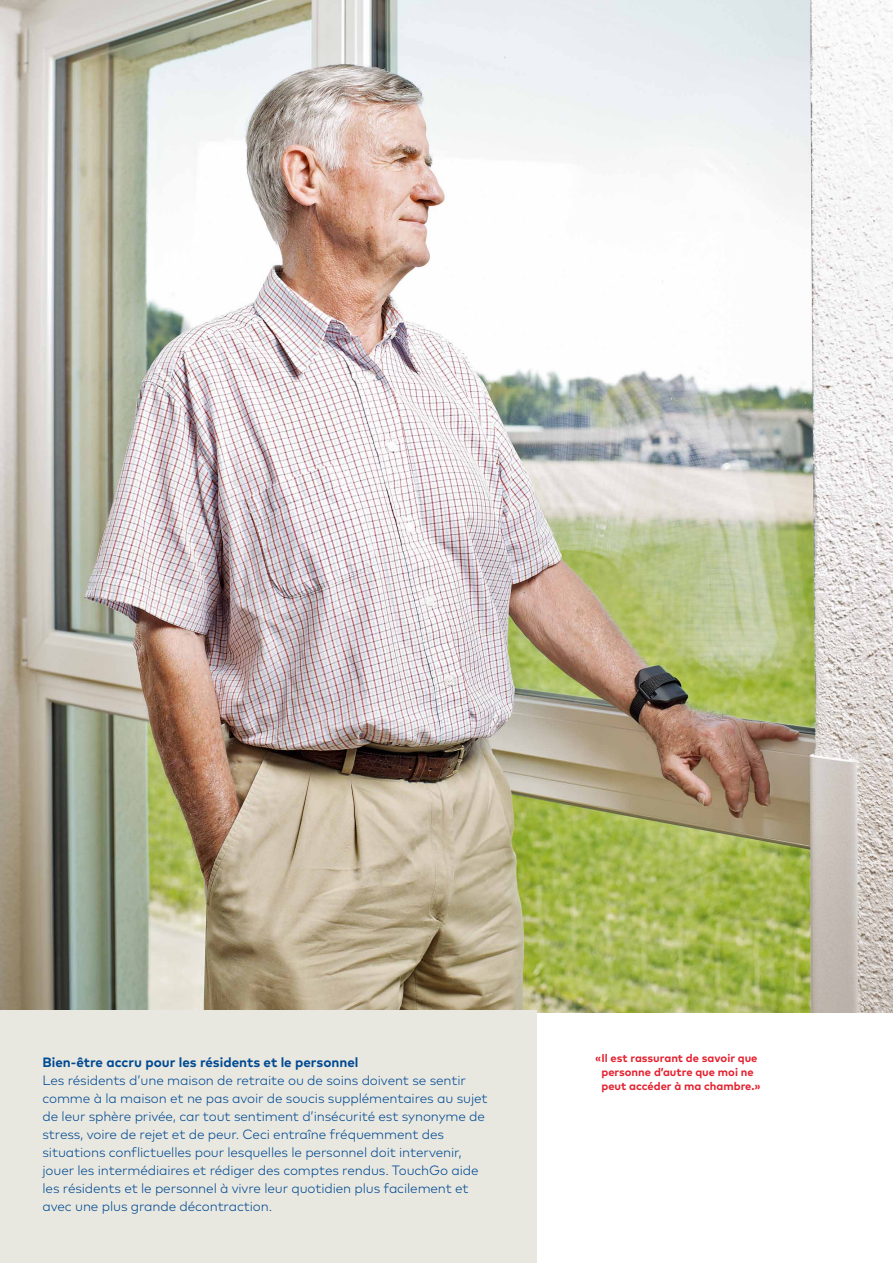
<style>
.page{position:relative;width:893px;height:1263px;background:#fff}
.page>*{position:absolute;margin:0;border:0;box-sizing:border-box;transform-origin:0 0}
.t1{font:300 13.5px/18px "Mark Pro";letter-spacing:-.01em;color:#004993}
.t2{font:700 13.5px "Mark Pro";color:#004993}
.t3{font:700 11.25px/14.2px "Mark Pro";color:#e5202e;text-align:center}
</style>
<div class="page">
<img style="left:0;top:0;width:893px;height:1012px">
<div style="left:0;top:1010px;width:537px;height:253px;background:#e9e8e0"></div>
<p class="t2" style="left:43px;top:1051px;width:317px">Bien-être accru pour les résidents et le personnel</p>
<p class="t1" style="left:43px;top:1070px;width:447px">Les résidents d’une maison de retraite ou de soins doivent se sentir comme à la maison et ne pas avoir de soucis supplémentaires au sujet de leur sphère privée, car tout sentiment d’insécurité est synonyme de stress, voire de rejet et de peur. Ceci entraîne fréquemment des situations conflictuelles pour lesquelles le personnel doit intervenir, jouer les intermédiaires et rédiger des comptes rendus. TouchGo aide les résidents et le personnel à vivre leur quotidien plus facilement et avec une plus grande décontraction.</p>
<p class="t3" style="left:595px;top:1050px;width:167px">«Il est rassurant de savoir que personne d’autre que moi ne peut accéder à ma chambre.»</p>
</div>
